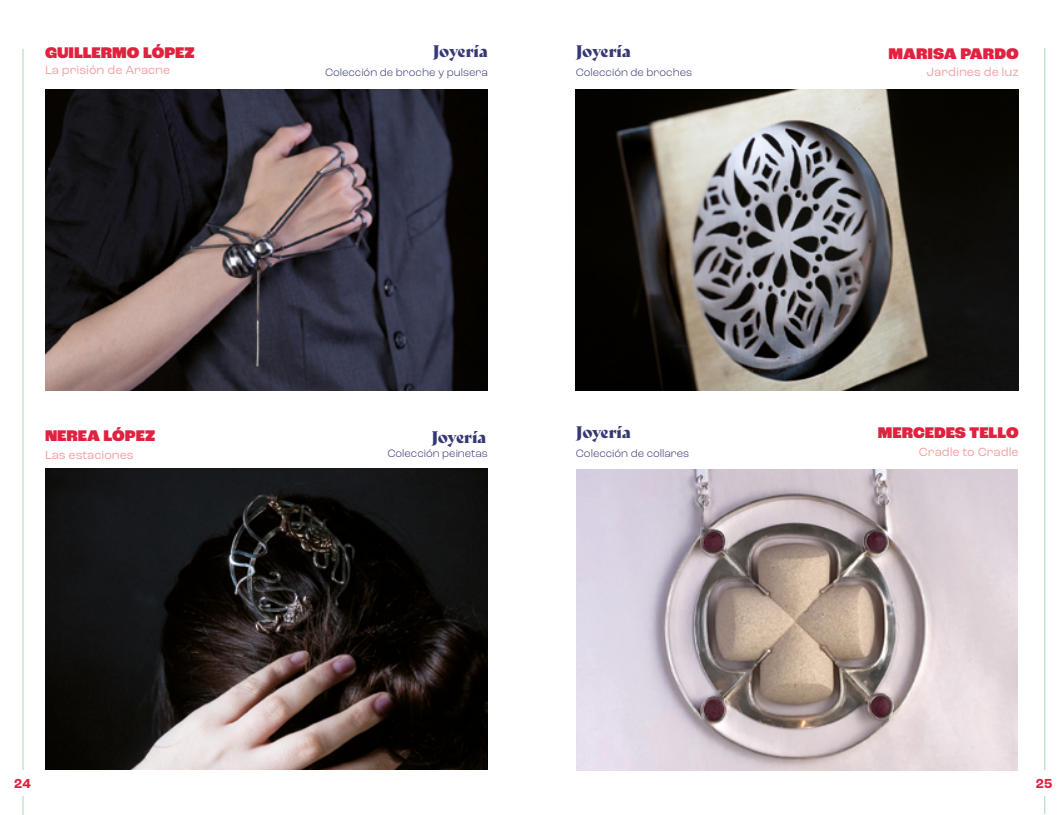
<style>
.page{position:relative;width:1063px;height:815px;background:#fff}
.page>*{position:absolute;margin:0;border:0;box-sizing:border-box;transform-origin:0 0}
.t1{font:900 16.25px "Roc Grotesk";color:#df2240}
.t2{font:16.25px "Bely Display";letter-spacing:-.02em;color:#363874}
.t3{font:700 13.75px "Roc Grotesk";color:#df2240}
.t4{font:12.5px "Roc Grotesk";color:#f4a2a4}
.t5{font:300 11.25px "Roc Grotesk";color:#363874}
</style>
<div class="page">
<hr style="left:23px;top:49px;width:1px;height:766px;background:#aed5b9">
<div style="left:7px;top:770px;width:31px;height:25px;background:#fff"></div>
<hr style="left:1044px;top:48px;width:1px;height:766px;background:#aed5b9">
<div style="left:1029px;top:770px;width:30px;height:25px;background:#fff"></div>
<img style="left:45px;top:469px;width:443px;height:301px">
<img style="left:45px;top:89px;width:443px;height:302px">
<img style="left:576px;top:469px;width:441px;height:301px">
<img style="left:576px;top:90px;width:443px;height:301px">
<h1 class="t1" style="left:45px;top:42px;width:151px">GUILLERMO LÓPEZ</h1>
<p class="t4" style="left:45px;top:63px;width:127px">La prisión de Aracne</p>
<h1 class="t2" style="left:433px;top:38px;width:57px">Joyería</h1>
<p class="t5" style="left:325px;top:66px;width:164px">Colección de broche y pulsera</p>
<h1 class="t2" style="left:576px;top:38px;width:57px">Joyería</h1>
<p class="t5" style="left:576px;top:66px;width:118px">Colección de broches</p>
<h1 class="t1" style="left:888px;top:44px;width:132px">MARISA PARDO</h1>
<p class="t4" style="left:927px;top:64px;width:94px">Jardines de luz</p>
<h1 class="t1" style="left:45px;top:426px;width:112px">NEREA LÓPEZ</h1>
<p class="t4" style="left:45px;top:447px;width:90px">Las estaciones</p>
<h1 class="t2" style="left:431px;top:424px;width:57px">Joyería</h1>
<p class="t5" style="left:387px;top:447px;width:102px">Colección peinetas</p>
<h1 class="t2" style="left:576px;top:419px;width:57px">Joyería</h1>
<h1 class="t1" style="left:878px;top:423px;width:142px">MERCEDES TELLO</h1>
<p class="t5" style="left:576px;top:447px;width:115px">Colección de collares</p>
<p class="t4" style="left:919px;top:445px;width:101px">Cradle to Cradle</p>
<p class="t3" style="left:14px;top:775px;width:18px">24</p>
<p class="t3" style="left:1036px;top:775px;width:18px">25</p>
</div>
